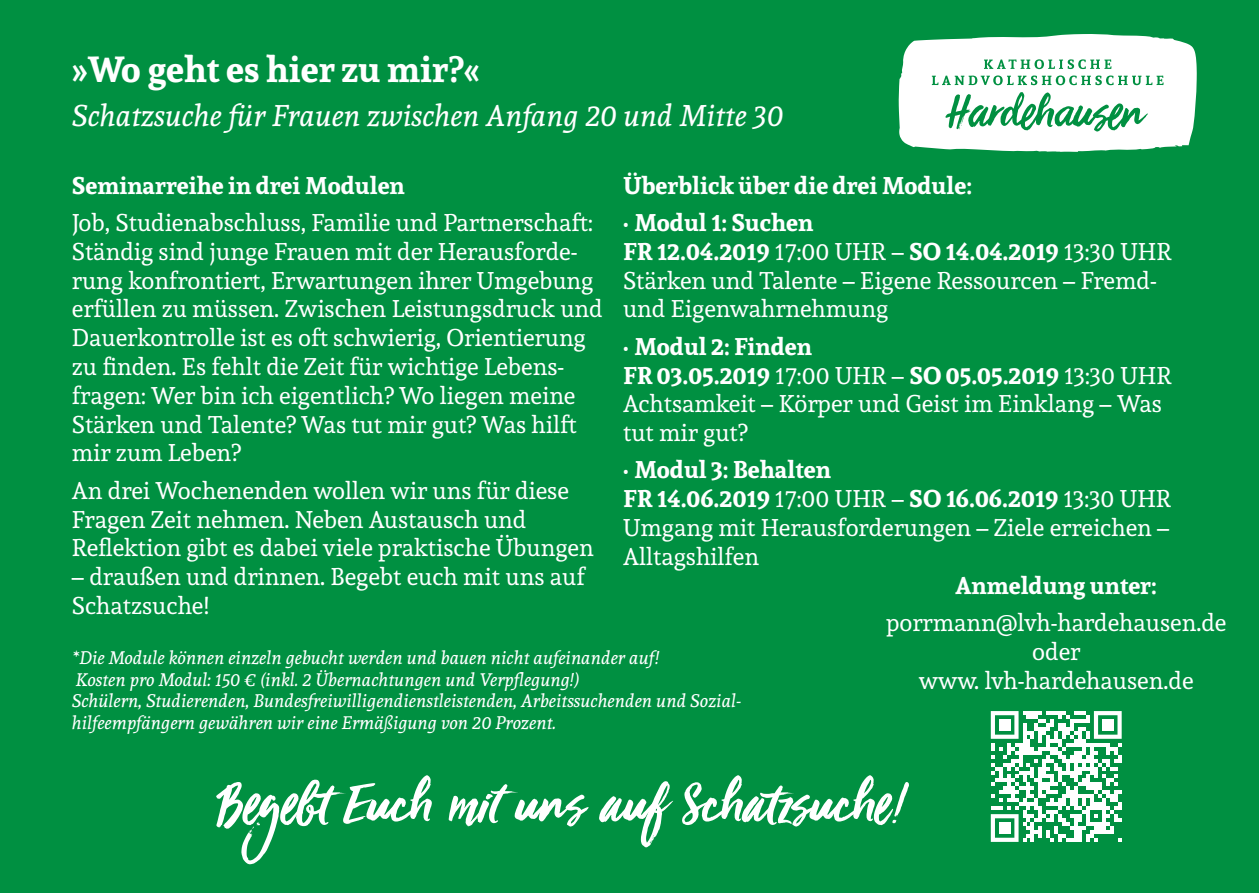
<style>
.page{position:relative;width:1259px;height:893px;background:#009041}
.page>*{position:absolute;margin:0;border:0;box-sizing:border-box;transform-origin:0 0}
.t1{font:63px "Viva Beautiful Pro";color:#fff}
.t2{font:700 36px "Andada";color:#fff}
.t3{font:italic 29.7px "Andada";color:#fff}
.t4{font:24px/28.8px "Andada";color:#fff}
.t5{font:700 24px "Andada";color:#fff}
.t6{font:italic 18px/21.6px "Andada";color:#fff}
.s1{font-weight:700}
.s2{font-weight:400}
</style>
<div class="page">
<svg style="left:898px;top:34px;width:298px;height:118px;background:#d2ebdd"></svg>
<svg style="left:990px;top:711px;width:131px;height:131px"></svg>
<div style="left:998px;top:719px;width:12px;height:12px;background:#fff"></div>
<div style="left:1101px;top:719px;width:12px;height:12px;background:#fff"></div>
<div style="left:998px;top:822px;width:12px;height:12px;background:#fff"></div>
<p class="t2" style="left:72px;top:44px;width:409px">»Wo geht es hier zu mir?«</p>
<p class="t3" style="left:72px;top:96px;width:713px">Schatzsuche für Frauen zwischen Anfang 20 und Mitte 30</p>
<p class="t5" style="left:623px;top:169px;width:350px">Überblick über die drei Module:</p>
<p class="t4" style="left:623px;top:208px;width:550px">• <span class="s1">Modul 1: Suchen<br>FR 12.04.2019</span> 17:00 UHR – <span class="s1">SO 14.04.2019</span> 13:30 UHR Stärken und Talente – Eigene Ressourcen – Fremd&shy;und Eigenwahrnehmung</p>
<p class="t4" style="left:623px;top:331px;width:550px">• <span class="s1">Modul 2: Finden<br>FR 03.05.2019</span> 17:00 UHR – <span class="s1">SO 05.05.2019</span> 13:30 UHR<br>Achtsamkeit – Körper und Geist im Einklang – Was tut mir gut?</p>
<p class="t5" style="left:623px;top:454px;width:209px"><span class="s2">•</span> Modul 3: Behalten</p>
<p class="t5" style="left:623px;top:482px;width:550px">FR 14.06.2019 <span class="s2">17:00 UHR –</span> SO 16.06.2019 <span class="s2">13:30 UHR</span></p>
<p class="t4" style="left:623px;top:513px;width:547px">Umgang mit Herausforderungen – Ziele erreichen –<br>Alltagshilfen</p>
<p class="t5" style="left:72px;top:169px;width:334px">Seminarreihe in drei Modulen</p>
<p class="t4" style="left:72px;top:208px;width:532px">Job, Studienabschluss, Familie und Partnerschaft:<br>Ständig sind junge Frauen mit der Herausforde&shy;rung konfrontiert, Erwartungen ihrer Umgebung erfüllen zu müssen. Zwischen Leistungsdruck und Dauerkontrolle ist es oft schwierig, Orientierung zu finden. Es fehlt die Zeit für wichtige Lebens&shy;fragen: Wer bin ich eigentlich? Wo liegen meine Stärken und Talente? Was tut mir gut? Was hilft mir zum Leben?</p>
<p class="t4" style="left:72px;top:475px;width:523px">An drei Wochenenden wollen wir uns für diese<br>Fragen Zeit nehmen. Neben Austausch und<br>Reflektion gibt es dabei viele praktische Übungen</p>
<p class="t4" style="left:72px;top:562px;width:514px">– draußen und drinnen. Begebt euch mit uns auf<br>Schatzsuche!</p>
<p class="t5" style="left:955px;top:569px;width:203px">Anmeldung unter:</p>
<p class="t4" style="left:886px;top:608px;width:342px;text-align:center">porrmann@lvh-hardehausen.de oder<br>www. lvh-hardehausen.de</p>
<p class="t6" style="left:72px;top:647px;width:589px">*Die Module können einzeln gebucht werden und bauen nicht aufeinander auf!</p>
<p class="t6" style="left:76px;top:668px;width:504px">Kosten pro Modul: 150 € (inkl. 2 Übernachtungen und Verpflegung!)</p>
<p class="t6" style="left:72px;top:690px;width:671px">Schülern, Studierenden, Bundesfreiwilligendienstleistenden, Arbeitssuchenden und Sozial&shy;hilfeempfängern gewähren wir eine Ermäßigung von 20 Prozent.</p>
<p class="t1" style="left:219px;top:762px;width:686px">Begebt Euch mituns auf Schatzsuche!</p>
</div>
